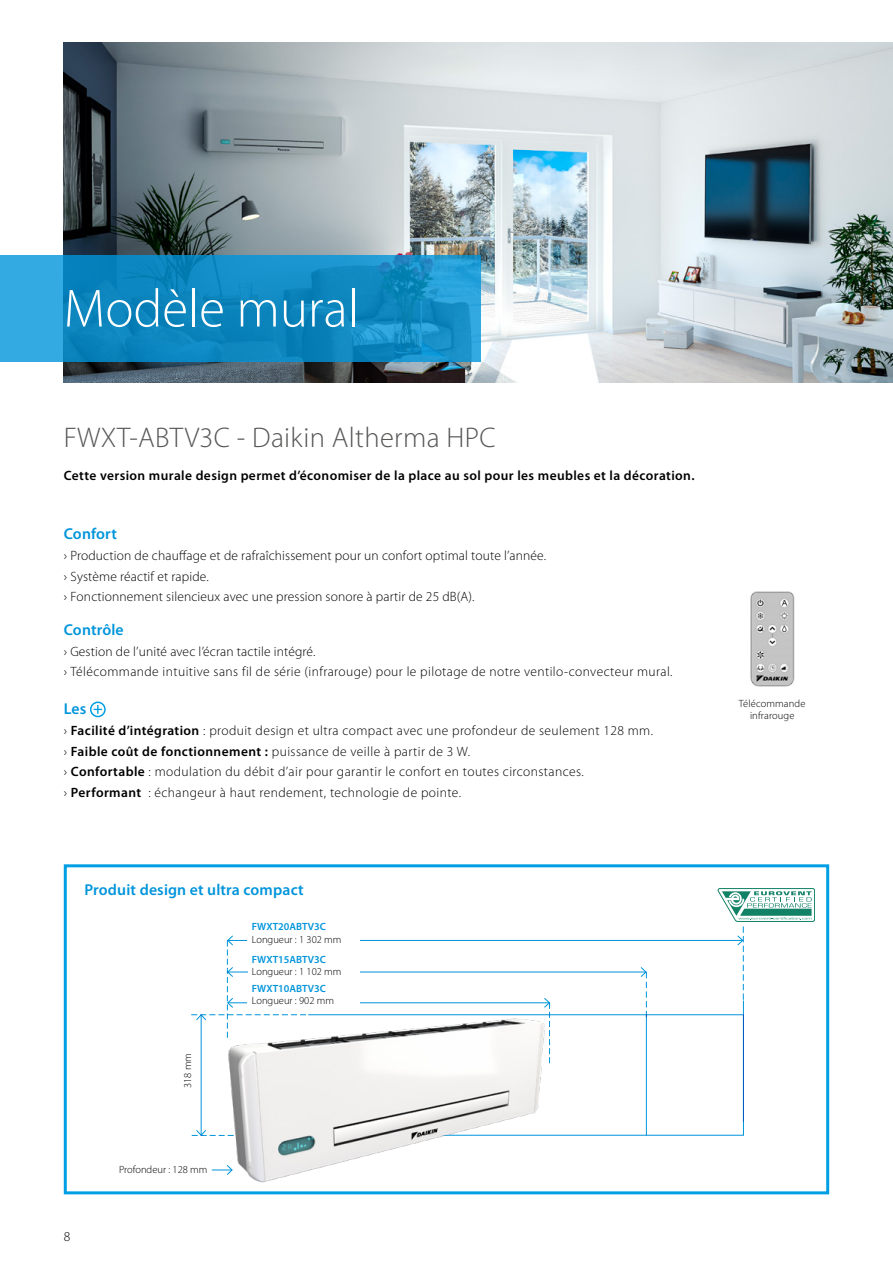
<style>
.page{position:relative;width:893px;height:1263px;background:#fff}
.page>*{position:absolute;margin:0;border:0;box-sizing:border-box;transform-origin:0 0}
.title_40pt{font:300 54px "Myriad Pro";color:#fff}
._2011_soustitre{font:300 28.5px "Myriad Pro";letter-spacing:.01em;color:#575756}
._2011_soustitre-2{font:600 15.75px "Myriad Pro";letter-spacing:.01em;color:#0095db}
._2011_body{font:600 15.75px "Myriad Pro";letter-spacing:.01em;color:#0095db}
._2011_body-2{font:300 13.5px "Myriad Pro";letter-spacing:.03em;color:#000}
.body_argu_9{font:300 13.5px "Myriad Pro";letter-spacing:.01em;color:#000}
._2011_body-3{font:600 13.5px "Myriad Pro";letter-spacing:.03em;color:#000}
.Copy{font:300 10.5px "Myriad Pro";color:#000}
.Copy-2{font:600 10.5px "Myriad Pro";color:#0095db}
._2011_body-4{font:300 10.5px/12px "Myriad Pro";letter-spacing:.01em;color:#000;text-align:center}
.s1{font-weight:600}
</style>
<div class="page">
<img style="left:64px;top:43px;width:829px;height:340px">
<div style="left:64px;top:864px;width:765px;height:330px;border:3px solid #009fe3"></div>
<hr style="left:228px;top:972px;width:418px;height:1px;background:#0095db">
<svg style="left:640px;top:967px;width:7px;height:47px"></svg>
<div style="left:248px;top:955px;width:112px;height:20px;background:#fff"></div>
<hr style="left:228px;top:940px;width:515px;height:1px;background:#0095db">
<hr style="left:201px;top:1015px;width:1px;height:120px;background:#0095db">
<svg style="left:191px;top:935px;width:57px;height:103px"></svg>
<svg style="left:192px;top:1129px;width:33px;height:7px"></svg>
<div style="left:248px;top:922px;width:112px;height:21px;background:#fff"></div>
<svg style="left:626px;top:1014px;width:118px;height:122px"></svg>
<hr style="left:646px;top:1014px;width:1px;height:121px;background:#0095db">
<hr style="left:743px;top:1000px;width:1px;height:122px;background:#0095db">
<img style="left:226px;top:1001px;width:400px;height:194px">
<svg style="left:0;top:255px;width:480px;height:106px;background:#158dc5"></svg>
<svg style="left:212px;top:1164px;width:21px;height:11px"></svg>
<svg style="left:718px;top:888px;width:97px;height:112px"></svg>
<div style="left:90px;top:701px;width:16px;height:16px;border:2px solid #009fe3;border-radius:50%"></div>
<svg style="left:94px;top:705px;width:8px;height:9px"></svg>
<img style="left:750px;top:591px;width:44px;height:96px">
<p class="title_40pt" style="left:64px;top:279px;width:296px">Modèle mural</p>
<p class="_2011_soustitre" style="left:64px;top:421px;width:433px">FWXT-ABTV3C - Daikin Altherma HPC</p>
<p class="_2011_body-3" style="left:64px;top:467px;width:632px">Cette version murale design permet d’économiser de la place au sol pour les meubles et la décoration.</p>
<p class="_2011_body" style="left:64px;top:524px;width:55px">Confort</p>
<p class="body_argu_9" style="left:64px;top:548px;width:484px">› Production de chauffage et de rafraîchissement pour un confort optimal toute l’année.</p>
<p class="body_argu_9" style="left:64px;top:569px;width:146px">› Système réactif et rapide.</p>
<p class="body_argu_9" style="left:64px;top:589px;width:412px">› Fonctionnement silencieux avec une pression sonore à partir de 25 dB(A).</p>
<p class="_2011_body" style="left:64px;top:620px;width:61px">Contrôle</p>
<p class="body_argu_9" style="left:64px;top:644px;width:253px">› Gestion de l’unité avec l’écran tactile intégré.</p>
<p class="_2011_body-2" style="left:64px;top:664px;width:610px">› Télécommande intuitive sans fil de série (infrarouge) pour le pilotage de notre ventilo-convecteur mural.</p>
<p class="_2011_soustitre-2" style="left:64px;top:699px;width:24px">Les</p>
<p class="_2011_body-2" style="left:64px;top:723px;width:591px">› <span class="s1">Facilité d’intégration</span> : produit design et ultra compact avec une profondeur de seulement 128 mm.</p>
<p class="_2011_body-2" style="left:64px;top:744px;width:408px">› <span class="s1">Faible coût de fonctionnement :</span> puissance de veille à partir de 3 W.</p>
<p class="_2011_body-2" style="left:64px;top:764px;width:522px">› <span class="s1">Confortable</span> : modulation du débit d’air pour garantir le confort en toutes circonstances.</p>
<p class="_2011_body-2" style="left:64px;top:785px;width:399px">› <span class="s1">Performant</span> : échangeur à haut rendement, technologie de pointe.</p>
<p class="_2011_soustitre-2" style="left:85px;top:880px;width:221px">Produit design et ultra compact</p>
<p class="Copy-2" style="left:252px;top:920px;width:76px">FWXT20ABTV3C</p>
<p class="Copy" style="left:252px;top:933px;width:91px">Longueur : 1 302 mm</p>
<p class="Copy-2" style="left:252px;top:952px;width:76px">FWXT15ABTV3C</p>
<p class="Copy" style="left:252px;top:966px;width:91px">Longueur : 1 102 mm</p>
<p class="_2011_body-2" style="left:64px;top:1229px;width:8px">8</p>
<p class="Copy" style="left:182px;top:1088px;width:36px;rotate:-90deg">318 mm</p>
<p class="Copy" style="left:119px;top:1164px;width:90px">Profondeur : 128 mm</p>
<p class="Copy-2" style="left:252px;top:981px;width:76px">FWXT10ABTV3C</p>
<p class="Copy" style="left:252px;top:995px;width:84px">Longueur : 902 mm</p>
<p class="_2011_body-4" style="left:739px;top:698px;width:68px">Télécommande infrarouge</p>
</div>
